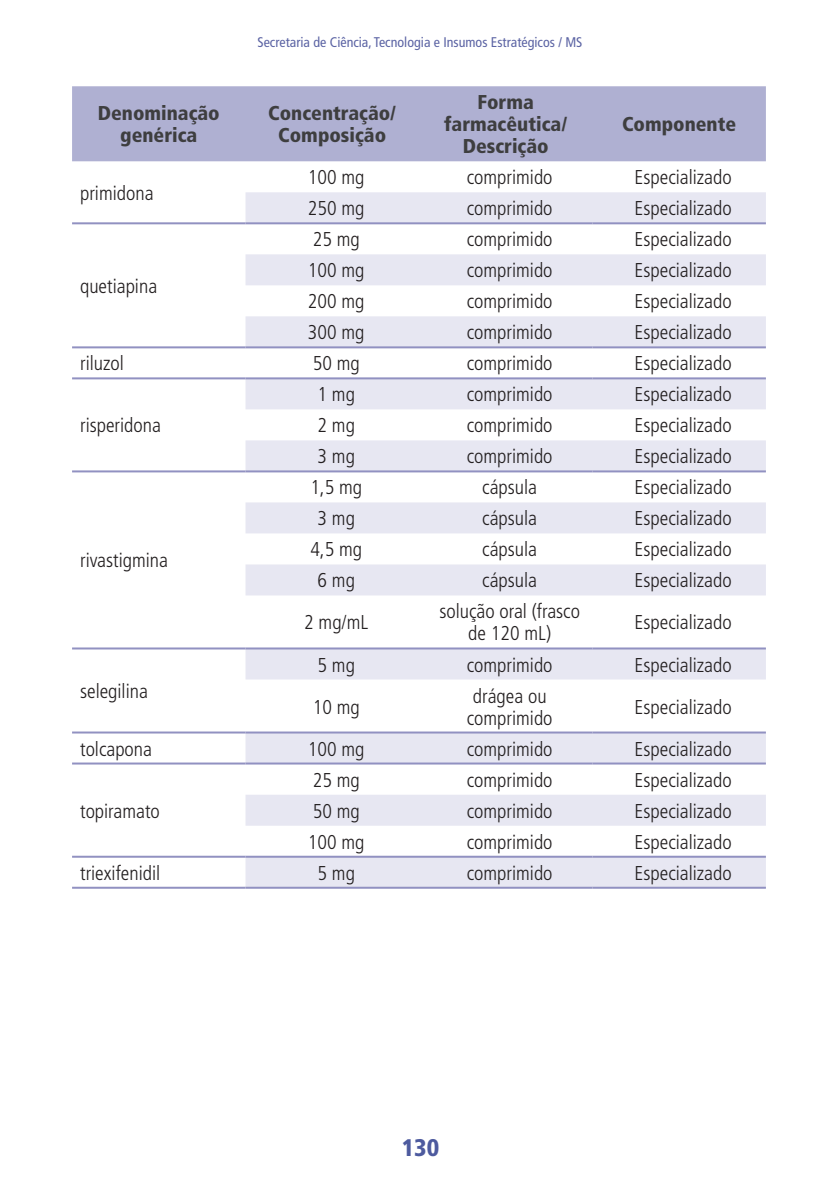
<style>
.page{position:relative;width:840px;height:1191px;background:#fff}
.page>*{position:absolute;margin:0;border:0;box-sizing:border-box;transform-origin:0 0}
.t1{font:900 condensed 24px "Frutiger LT Std";color:#4d5a9e}
.t2{font:300 condensed 20px/22px "Frutiger";color:#231f20;text-align:center}
.t3{font:900 condensed 20px/22px "Frutiger LT Std";color:#3e3e3f;text-align:center}
.t4{font:condensed 14px "Frutiger LT Std";color:#5c64a4}
</style>
<div class="page">
<div style="left:72px;top:86px;width:693px;height:75px;background:#afb0d2"></div>
<svg style="left:245px;top:192px;width:520px;height:694px"></svg>
<hr style="left:72px;top:377px;width:173px;height:2px;background:#9191c1">
<hr style="left:72px;top:470px;width:173px;height:2px;background:#9191c1">
<hr style="left:72px;top:647px;width:173px;height:2px;background:#9191c1">
<hr style="left:72px;top:731px;width:173px;height:2px;background:#9191c1">
<hr style="left:72px;top:762px;width:173px;height:2px;background:#9191c1">
<hr style="left:72px;top:855px;width:173px;height:2px;background:#9191c1">
<hr style="left:72px;top:886px;width:173px;height:2px;background:#9191c1">
<hr style="left:245px;top:222px;width:174px;height:2px;background:#9191c1">
<hr style="left:419px;top:222px;width:173px;height:2px;background:#9191c1">
<hr style="left:72px;top:222px;width:173px;height:2px;background:#9191c1">
<hr style="left:72px;top:346px;width:173px;height:2px;background:#9191c1">
<hr style="left:245px;top:470px;width:174px;height:2px;background:#9191c1">
<hr style="left:419px;top:470px;width:173px;height:2px;background:#9191c1">
<hr style="left:245px;top:346px;width:174px;height:2px;background:#9191c1">
<hr style="left:419px;top:346px;width:173px;height:2px;background:#9191c1">
<hr style="left:245px;top:377px;width:174px;height:2px;background:#9191c1">
<hr style="left:419px;top:377px;width:173px;height:2px;background:#9191c1">
<hr style="left:245px;top:647px;width:174px;height:2px;background:#9191c1">
<hr style="left:419px;top:647px;width:173px;height:2px;background:#9191c1">
<hr style="left:245px;top:731px;width:174px;height:2px;background:#9191c1">
<hr style="left:419px;top:731px;width:173px;height:2px;background:#9191c1">
<hr style="left:245px;top:762px;width:174px;height:2px;background:#9191c1">
<hr style="left:419px;top:762px;width:173px;height:2px;background:#9191c1">
<hr style="left:245px;top:855px;width:174px;height:2px;background:#9191c1">
<hr style="left:419px;top:855px;width:173px;height:2px;background:#9191c1">
<hr style="left:245px;top:886px;width:174px;height:2px;background:#9191c1">
<hr style="left:419px;top:886px;width:173px;height:2px;background:#9191c1">
<hr style="left:592px;top:762px;width:173px;height:2px;background:#9191c1">
<hr style="left:592px;top:855px;width:173px;height:2px;background:#9191c1">
<hr style="left:592px;top:731px;width:173px;height:2px;background:#9191c1">
<hr style="left:592px;top:886px;width:173px;height:2px;background:#9191c1">
<hr style="left:592px;top:346px;width:173px;height:2px;background:#9191c1">
<hr style="left:592px;top:222px;width:173px;height:2px;background:#9191c1">
<hr style="left:592px;top:470px;width:173px;height:2px;background:#9191c1">
<hr style="left:592px;top:377px;width:173px;height:2px;background:#9191c1">
<hr style="left:592px;top:647px;width:173px;height:2px;background:#9191c1">
<p class="t4" style="left:257px;top:33px;width:326px">Secretaria de Ciência, Tecnologia e Insumos Estratégicos / MS</p>
<p class="t3" style="left:98px;top:102px;width:123px">Denominação genérica</p>
<p class="t3" style="left:268px;top:102px;width:129px">Concentração/<br>Composição</p>
<p class="t3" style="left:444px;top:91px;width:124px">Forma farmacêutica/<br>Descrição</p>
<p class="t3" style="left:621px;top:113px;width:116px">Componente</p>
<p class="t2" style="left:80px;top:182px;width:75px">primidona</p>
<p class="t2" style="left:80px;top:275px;width:79px">quetiapina</p>
<p class="t2" style="left:308px;top:167px;width:58px">100 mg</p>
<p class="t2" style="left:466px;top:167px;width:87px">comprimido</p>
<p class="t2" style="left:634px;top:167px;width:99px">Especializado</p>
<p class="t2" style="left:308px;top:198px;width:58px">250 mg</p>
<p class="t2" style="left:466px;top:198px;width:87px">comprimido</p>
<p class="t2" style="left:634px;top:198px;width:99px">Especializado</p>
<p class="t2" style="left:312px;top:229px;width:48px">25 mg</p>
<p class="t2" style="left:466px;top:229px;width:87px">comprimido</p>
<p class="t2" style="left:634px;top:229px;width:99px">Especializado</p>
<p class="t2" style="left:308px;top:260px;width:58px">100 mg</p>
<p class="t2" style="left:466px;top:260px;width:87px">comprimido</p>
<p class="t2" style="left:634px;top:260px;width:99px">Especializado</p>
<p class="t2" style="left:308px;top:291px;width:58px">200 mg</p>
<p class="t2" style="left:466px;top:291px;width:87px">comprimido</p>
<p class="t2" style="left:634px;top:291px;width:99px">Especializado</p>
<p class="t2" style="left:308px;top:322px;width:58px">300 mg</p>
<p class="t2" style="left:466px;top:322px;width:87px">comprimido</p>
<p class="t2" style="left:634px;top:322px;width:99px">Especializado</p>
<p class="t2" style="left:80px;top:353px;width:45px">riluzol</p>
<p class="t2" style="left:312px;top:353px;width:48px">50 mg</p>
<p class="t2" style="left:466px;top:353px;width:87px">comprimido</p>
<p class="t2" style="left:634px;top:353px;width:99px">Especializado</p>
<p class="t2" style="left:80px;top:415px;width:82px">risperidona</p>
<p class="t2" style="left:80px;top:550px;width:89px">rivastigmina</p>
<p class="t2" style="left:80px;top:680px;width:69px">selegilina</p>
<p class="t2" style="left:317px;top:384px;width:39px">1 mg</p>
<p class="t2" style="left:466px;top:384px;width:87px">comprimido</p>
<p class="t2" style="left:634px;top:384px;width:99px">Especializado</p>
<p class="t2" style="left:317px;top:415px;width:39px">2 mg</p>
<p class="t2" style="left:466px;top:415px;width:87px">comprimido</p>
<p class="t2" style="left:634px;top:415px;width:99px">Especializado</p>
<p class="t2" style="left:317px;top:446px;width:39px">3 mg</p>
<p class="t2" style="left:466px;top:446px;width:87px">comprimido</p>
<p class="t2" style="left:634px;top:446px;width:99px">Especializado</p>
<p class="t2" style="left:310px;top:477px;width:53px">1,5 mg</p>
<p class="t2" style="left:482px;top:477px;width:56px">cápsula</p>
<p class="t2" style="left:634px;top:477px;width:99px">Especializado</p>
<p class="t2" style="left:317px;top:508px;width:39px">3 mg</p>
<p class="t2" style="left:482px;top:508px;width:56px">cápsula</p>
<p class="t2" style="left:634px;top:508px;width:99px">Especializado</p>
<p class="t2" style="left:310px;top:539px;width:53px">4,5 mg</p>
<p class="t2" style="left:482px;top:539px;width:56px">cápsula</p>
<p class="t2" style="left:634px;top:539px;width:99px">Especializado</p>
<p class="t2" style="left:317px;top:570px;width:39px">6 mg</p>
<p class="t2" style="left:482px;top:570px;width:56px">cápsula</p>
<p class="t2" style="left:634px;top:570px;width:99px">Especializado</p>
<p class="t2" style="left:304px;top:612px;width:66px">2 mg/mL</p>
<p class="t2" style="left:439px;top:601px;width:142px">solução oral (frasco de 120 mL)</p>
<p class="t2" style="left:634px;top:612px;width:99px">Especializado</p>
<p class="t2" style="left:317px;top:654px;width:39px">5 mg</p>
<p class="t2" style="left:466px;top:654px;width:87px">comprimido</p>
<p class="t2" style="left:634px;top:654px;width:99px">Especializado</p>
<p class="t2" style="left:312px;top:696px;width:48px">10 mg</p>
<p class="t2" style="left:466px;top:685px;width:87px;text-align:left">drágea ou comprimido</p>
<p class="t2" style="left:634px;top:696px;width:99px">Especializado</p>
<p class="t2" style="left:80px;top:738px;width:73px">tolcapona</p>
<p class="t2" style="left:308px;top:738px;width:58px">100 mg</p>
<p class="t2" style="left:466px;top:738px;width:87px">comprimido</p>
<p class="t2" style="left:634px;top:738px;width:99px">Especializado</p>
<p class="t2" style="left:80px;top:800px;width:81px">topiramato</p>
<p class="t2" style="left:312px;top:769px;width:48px">25 mg</p>
<p class="t2" style="left:466px;top:769px;width:87px">comprimido</p>
<p class="t2" style="left:634px;top:769px;width:99px">Especializado</p>
<p class="t2" style="left:312px;top:800px;width:48px">50 mg</p>
<p class="t2" style="left:466px;top:800px;width:87px">comprimido</p>
<p class="t2" style="left:634px;top:800px;width:99px">Especializado</p>
<p class="t2" style="left:308px;top:831px;width:58px">100 mg</p>
<p class="t2" style="left:466px;top:831px;width:87px">comprimido</p>
<p class="t2" style="left:634px;top:831px;width:99px">Especializado</p>
<p class="t2" style="left:80px;top:862px;width:82px">triexifenidil</p>
<p class="t2" style="left:317px;top:862px;width:39px">5 mg</p>
<p class="t2" style="left:466px;top:862px;width:87px">comprimido</p>
<p class="t2" style="left:634px;top:862px;width:99px">Especializado</p>
<p class="t1" style="left:401px;top:1133px;width:39px">130</p>
</div>
